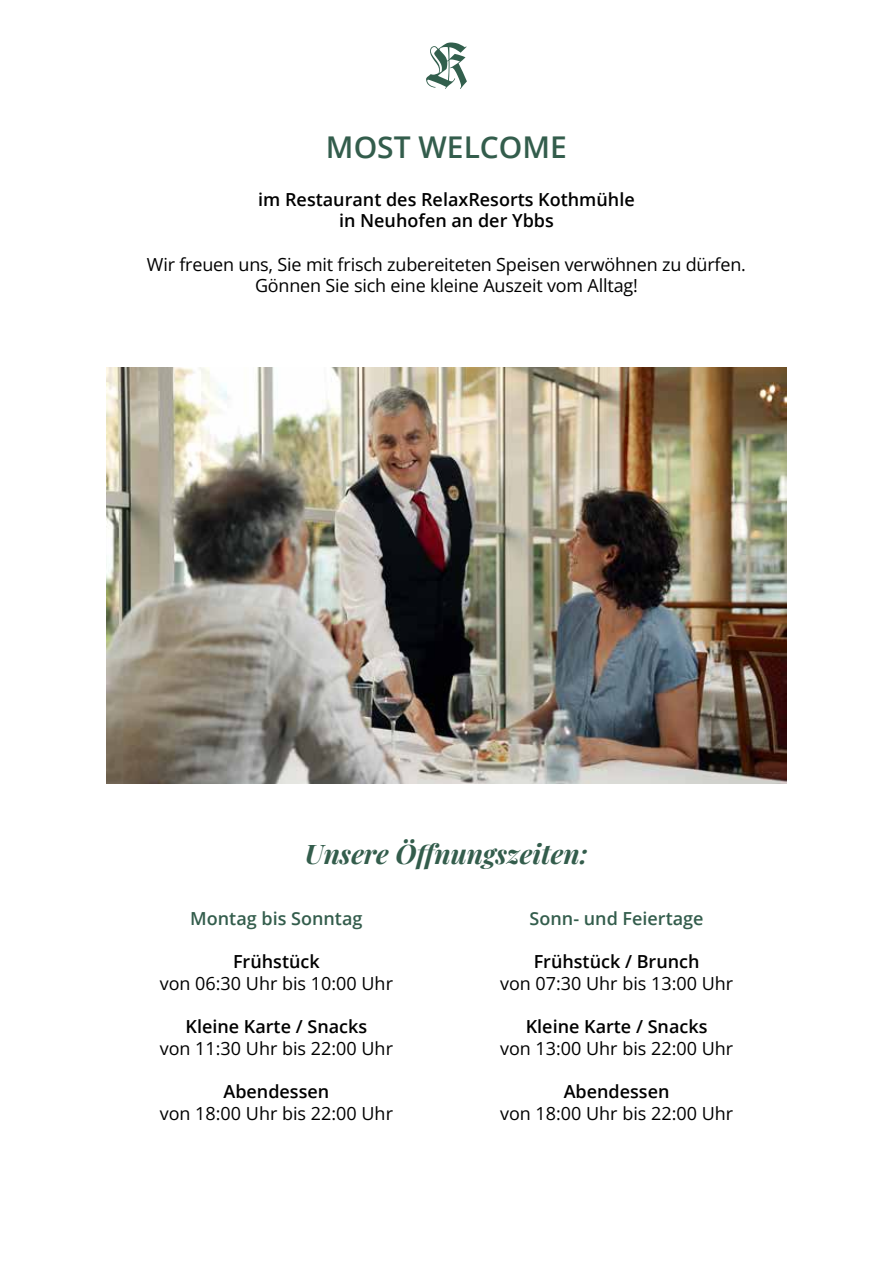
<style>
.page{position:relative;width:893px;height:1263px;background:#fff}
.page>*{position:absolute;margin:0;border:0;box-sizing:border-box;transform-origin:0 0}
.t1{font:600 30px "Open Sans";color:#335d4c}
.t2{font:italic 700 27px "Playfair Display";color:#335d4c}
.t3{font:18px/21.6px "Open Sans";letter-spacing:-.01em;color:#000;text-align:center}
.t4{font:600 18px/21.6px "Open Sans";color:#000;text-align:center}
.t5{font:600 18px "Open Sans";color:#335d4c}
</style>
<div class="page">
<img style="left:106px;top:367px;width:681px;height:416px">
<svg style="left:426px;top:42px;width:41px;height:47px"></svg>
<h1 class="t1" style="left:326px;top:126px;width:243px">MOST WELCOME</h1>
<p class="t4" style="left:258px;top:188px;width:378px">im Restaurant des RelaxResorts Kothmühle in Neuhofen an der Ybbs</p>
<p class="t3" style="left:147px;top:253px;width:601px">Wir freuen uns, Sie mit frisch zubereiteten Speisen verwöhnen zu dürfen.<br>Gönnen Sie sich eine kleine Auszeit vom Alltag!</p>
<h2 class="t2" style="left:305px;top:832px;width:285px">Unsere Öffnungszeiten:</h2>
<p class="t5" style="left:190px;top:906px;width:174px">Montag bis Sonntag</p>
<p class="t4" style="left:233px;top:951px;width:88px">Frühstück</p>
<p class="t3" style="left:160px;top:972px;width:235px">von 06:30 Uhr bis 10:00 Uhr</p>
<p class="t4" style="left:186px;top:1015px;width:183px">Kleine Karte / Snacks</p>
<p class="t3" style="left:160px;top:1037px;width:235px">von 11:30 Uhr bis 22:00 Uhr</p>
<p class="t4" style="left:223px;top:1080px;width:107px">Abendessen</p>
<p class="t3" style="left:160px;top:1102px;width:235px">von 18:00 Uhr bis 22:00 Uhr</p>
<p class="t5" style="left:530px;top:906px;width:175px">Sonn- und Feiertage</p>
<p class="t4" style="left:534px;top:951px;width:167px">Frühstück / Brunch</p>
<p class="t3" style="left:500px;top:972px;width:235px">von 07:30 Uhr bis 13:00 Uhr</p>
<p class="t4" style="left:526px;top:1015px;width:183px">Kleine Karte / Snacks</p>
<p class="t3" style="left:500px;top:1037px;width:235px">von 13:00 Uhr bis 22:00 Uhr</p>
<p class="t4" style="left:564px;top:1080px;width:107px">Abendessen</p>
<p class="t3" style="left:500px;top:1102px;width:235px">von 18:00 Uhr bis 22:00 Uhr</p>
</div>
